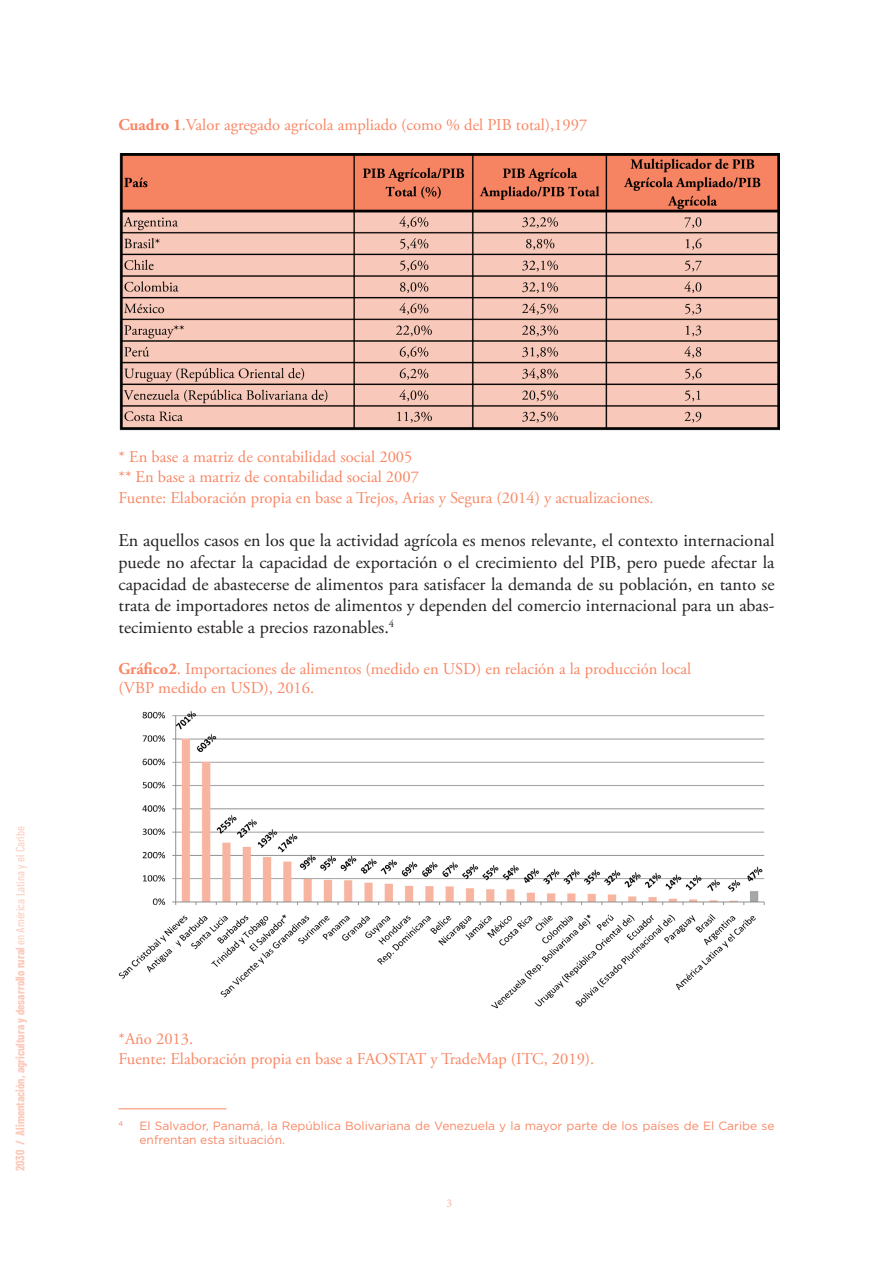
<style>
.page{position:relative;width:893px;height:1263px;background:#fff}
.page>*{position:absolute;margin:0;border:0;box-sizing:border-box;transform-origin:0 0}
.t1{font:18px/21.6px "Adobe Garamond Pro";color:#231f20;text-align:justify}
.FIGURAS___FUENTES{font:16.5px "Adobe Garamond Pro";color:#f98765}
.PIE_DE_PAGINA{font:12px/14.4px "Gotham";color:#f98765}
.t2{font:700 12px "Barlow Condensed";color:#fcc9ba}
.t3{font:12px "Minion Pro";color:#fbb7a3}
.PIE_DE_PAGINA-2{font:7.05px "Gotham";color:#f98765}
.s1{font-weight:700}
.s2{font-weight:400}
</style>
<div class="page">
<hr style="left:118px;top:1108px;width:108px;height:1px;background:#f98765">
<img style="left:119px;top:154px;width:660px;height:277px">
<img style="left:118px;top:711px;width:647px;height:298px">
<svg style="left:171px;top:940px;width:9px;height:11px"></svg>
<p class="FIGURAS___FUENTES" style="left:118px;top:115px;width:470px"><span class="s1">Cuadro 1</span>.Valor agregado agrícola ampliado (como % del PIB total),1997</p>
<p class="t2" style="left:13px;top:1171px;width:347px;rotate:-90deg">2030 / Alimentación, agricultura y desarrollo rural <span class="s2">en América Latina y el Caribe</span></p>
<p class="FIGURAS___FUENTES" style="left:118px;top:447px;width:295px">* En base a matriz de contabilidad social 2005</p>
<p class="FIGURAS___FUENTES" style="left:118px;top:466px;width:302px">** En base a matriz de contabilidad social 2007</p>
<p class="FIGURAS___FUENTES" style="left:118px;top:488px;width:537px">Fuente: Elaboración propia en base a Trejos, Arias y Segura (2014) y actualizaciones.</p>
<p class="t1" style="left:118px;top:530px;width:657px">En aquellos casos en los que la actividad agrícola es menos relevante, el contexto internacional puede no afectar la capacidad de exportación o el crecimiento del PIB, pero puede afectar la capacidad de abastecerse de alimentos para satisfacer la demanda de su población, en tanto se trata de importadores netos de alimentos y dependen del comercio internacional para un abas&shy;tecimiento estable a precios razonables.<sup>4</sup></p>
<p class="FIGURAS___FUENTES" style="left:118px;top:659px;width:574px"><span class="s1">Gráfico2</span>. Importaciones de alimentos (medido en USD) en relación a la producción local</p>
<p class="FIGURAS___FUENTES" style="left:118px;top:678px;width:197px">(VBP medido en USD), 2016.</p>
<p class="FIGURAS___FUENTES" style="left:118px;top:1029px;width:76px">*Año 2013.</p>
<p class="FIGURAS___FUENTES" style="left:118px;top:1049px;width:477px">Fuente: Elaboración propia en base a FAOSTAT y TradeMap (ITC, 2019).</p>
<p class="PIE_DE_PAGINA-2" style="left:118px;top:1119px;width:6px">4</p>
<p class="PIE_DE_PAGINA" style="left:140px;top:1118px;width:636px">El Salvador, Panamá, la República Bolivariana de Venezuela y la mayor parte de los países de El Caribe se enfrentan esta situación.</p>
<p class="t3" style="left:446px;top:1195px;width:7px">3</p>
</div>
